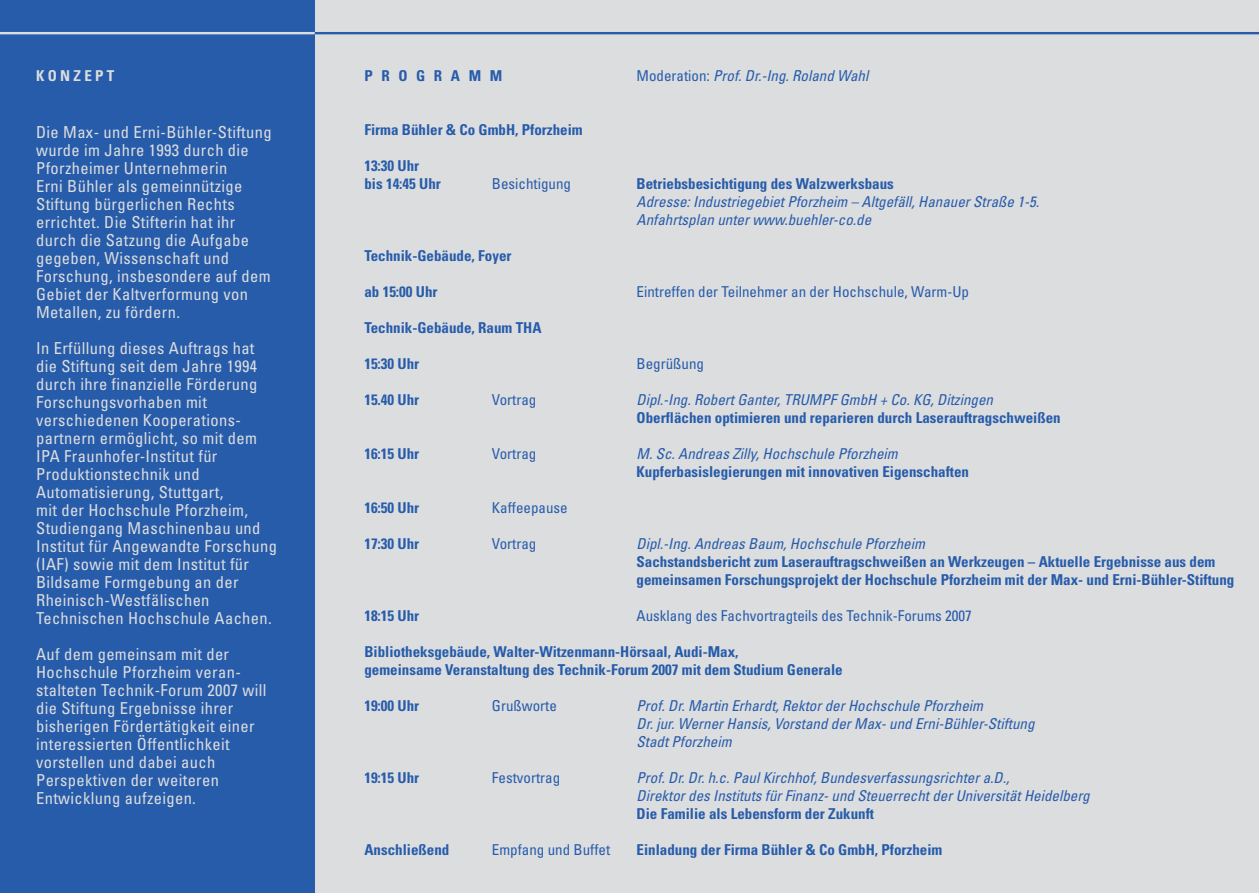
<style>
.page{position:relative;width:1259px;height:893px;background:#dcdddf}
.page>*{position:absolute;margin:0;border:0;box-sizing:border-box;transform-origin:0 0}
.t1{font:condensed 16.5px/18px "Univers";letter-spacing:.02em;color:#dcdddf}
.t2{font:700 condensed 15px/18px "Univers";color:#275caa}
.t3{font:italic condensed 15px/18px "Univers";color:#275caa}
.t4{font:condensed 15px "Univers";color:#275caa}
.t5{font:700 condensed 15px "Univers";letter-spacing:.575em;color:#275caa}
.t6{font:700 condensed 15px "Univers";letter-spacing:.22em;color:#dcdddf}
.s1{font-style:normal}
</style>
<div class="page">
<div style="left:0;top:0;width:315px;height:893px;background:#275caa"></div>
<hr style="left:315px;top:32px;width:944px;height:2px;background:#275caa">
<hr style="left:0;top:32px;width:315px;height:2px;background:#dcdddf">
<p class="t6" style="left:36px;top:70px;width:80px">KONZEPT</p>
<p class="t1" style="left:36px;top:124px;width:237px">Die Max- und Erni-Bühler-Stiftung wurde im Jahre 1993 durch die<br>Pforzheimer Unternehmerin<br>Erni Bühler als gemeinnützige<br>Stiftung bürgerlichen Rechts errichtet. Die Stifterin hat ihr durch die Satzung die Aufgabe gegeben, Wissenschaft und<br>Forschung, insbesondere auf dem<br>Gebiet der Kaltverformung von<br>Metallen, zu fördern.</p>
<p class="t1" style="left:36px;top:340px;width:242px">In Erfüllung dieses Auftrags hat die Stiftung seit dem Jahre 1994 durch ihre finanzielle Förderung<br>Forschungsvorhaben mit verschiedenen Kooperations&shy;partnern ermöglicht, so mit dem<br>IPA Fraunhofer-Institut für<br>Produktionstechnik und<br>Automatisierung, Stuttgart,<br>mit der Hochschule Pforzheim,<br>Studiengang Maschinenbau und<br>Institut für Angewandte Forschung (IAF) sowie mit dem Institut für<br>Bildsame Formgebung an der<br>Rheinisch-Westfälischen<br>Technischen Hochschule Aachen.</p>
<p class="t1" style="left:36px;top:646px;width:232px">Auf dem gemeinsam mit der<br>Hochschule Pforzheim veran&shy;stalteten Technik-Forum 2007 will die Stiftung Ergebnisse ihrer bisherigen Fördertätigkeit einer interessierten Öffentlichkeit vorstellen und dabei auch<br>Perspektiven der weiteren<br>Entwicklung aufzeigen.</p>
<p class="t5" style="left:364px;top:70px;width:140px">PROGRAMM</p>
<p class="t3" style="left:636px;top:68px;width:233px"><span class="s1">Moderation:</span> Prof. Dr.-Ing. Roland Wahl</p>
<p class="t2" style="left:364px;top:122px;width:220px">Firma Bühler &amp; Co GmbH, Pforzheim</p>
<p class="t2" style="left:364px;top:158px;width:78px">13:30 Uhr bis 14:45 Uhr</p>
<p class="t4" style="left:492px;top:178px;width:81px">Besichtigung</p>
<p class="t2" style="left:636px;top:176px;width:259px">Betriebsbesichtigung des Walzwerksbaus</p>
<p class="t3" style="left:636px;top:194px;width:404px">Adresse: Industriegebiet Pforzheim – Altgefäll, Hanauer Straße 1-5.<br>Anfahrtsplan unter www.buehler-co.de</p>
<p class="t2" style="left:364px;top:248px;width:149px">Technik-Gebäude, Foyer</p>
<p class="t2" style="left:364px;top:284px;width:75px">ab 15:00 Uhr</p>
<p class="t4" style="left:636px;top:286px;width:334px">Eintreffen der Teilnehmer an der Hochschule, Warm-Up</p>
<p class="t2" style="left:364px;top:320px;width:179px">Technik-Gebäude, Raum THA</p>
<p class="t2" style="left:364px;top:356px;width:56px">15:30 Uhr</p>
<p class="t4" style="left:636px;top:358px;width:69px">Begrüßung</p>
<p class="t2" style="left:364px;top:392px;width:56px">15.40 Uhr</p>
<p class="t4" style="left:492px;top:394px;width:46px">Vortrag</p>
<p class="t3" style="left:636px;top:392px;width:358px">Dipl.-Ing. Robert Ganter, TRUMPF GmbH + Co. KG, Ditzingen</p>
<p class="t2" style="left:636px;top:410px;width:426px">Oberflächen optimieren und reparieren durch Laserauftragschweißen</p>
<p class="t2" style="left:364px;top:446px;width:56px">16:15 Uhr</p>
<p class="t4" style="left:492px;top:448px;width:46px">Vortrag</p>
<p class="t3" style="left:636px;top:446px;width:263px">M. Sc. Andreas Zilly, Hochschule Pforzheim</p>
<p class="t2" style="left:636px;top:464px;width:334px">Kupferbasislegierungen mit innovativen Eigenschaften</p>
<p class="t2" style="left:364px;top:500px;width:56px">16:50 Uhr</p>
<p class="t4" style="left:492px;top:502px;width:77px">Kaffeepause</p>
<p class="t2" style="left:364px;top:536px;width:56px">17:30 Uhr</p>
<p class="t4" style="left:492px;top:538px;width:46px">Vortrag</p>
<p class="t3" style="left:636px;top:536px;width:290px">Dipl.-Ing. Andreas Baum, Hochschule Pforzheim</p>
<p class="t2" style="left:636px;top:554px;width:599px">Sachstandsbericht zum Laserauftragschweißen an Werkzeugen – Aktuelle Ergebnisse aus dem gemeinsamen Forschungsprojekt der Hochschule Pforzheim mit der Max- und Erni-Bühler-Stiftung</p>
<p class="t2" style="left:364px;top:608px;width:56px">18:15 Uhr</p>
<p class="t4" style="left:636px;top:610px;width:337px">Ausklang des Fachvortragteils des Technik-Forums 2007</p>
<p class="t2" style="left:364px;top:644px;width:480px">Bibliotheksgebäude, Walter-Witzenmann-Hörsaal, Audi-Max,<br>gemeinsame Veranstaltung des Technik-Forum 2007 mit dem Studium Generale</p>
<p class="t2" style="left:364px;top:698px;width:56px">19:00 Uhr</p>
<p class="t4" style="left:492px;top:700px;width:66px">Grußworte</p>
<p class="t3" style="left:636px;top:698px;width:399px">Prof. Dr. Martin Erhardt, Rektor der Hochschule Pforzheim<br>Dr. jur. Werner Hansis, Vorstand der Max- und Erni-Bühler-Stiftung<br>Stadt Pforzheim</p>
<p class="t2" style="left:364px;top:770px;width:56px">19:15 Uhr</p>
<p class="t4" style="left:492px;top:772px;width:70px">Festvortrag</p>
<p class="t3" style="left:636px;top:770px;width:455px">Prof. Dr. Dr. h.c. Paul Kirchhof, Bundesverfassungsrichter a.D.,<br>Direktor des Instituts für Finanz- und Steuerrecht der Universität Heidelberg</p>
<p class="t2" style="left:636px;top:806px;width:239px">Die Familie als Lebensform der Zukunft</p>
<p class="t2" style="left:364px;top:842px;width:87px">Anschließend</p>
<p class="t4" style="left:492px;top:844px;width:120px">Empfang und Buffet</p>
<p class="t2" style="left:636px;top:842px;width:307px">Einladung der Firma Bühler &amp; Co GmbH, Pforzheim</p>
</div>
